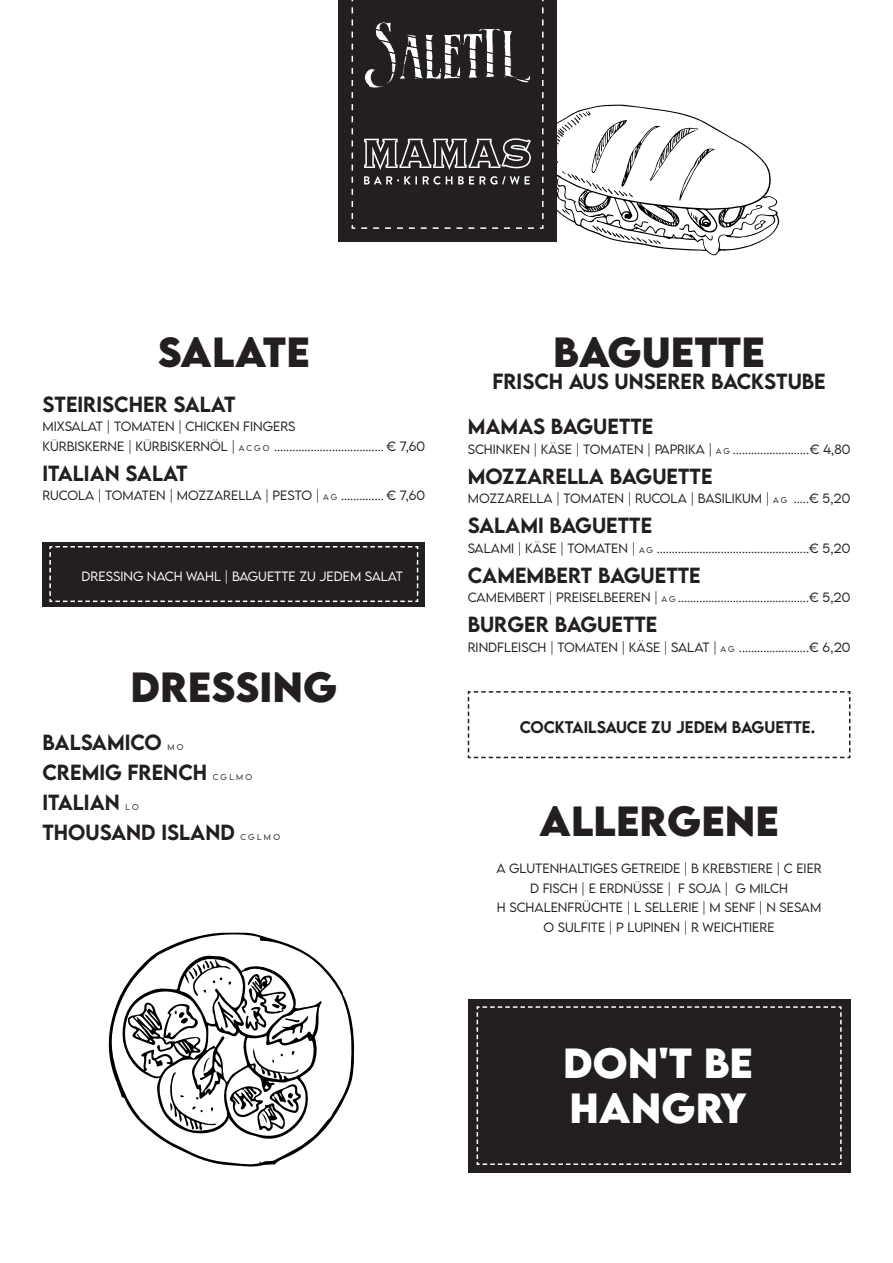
<style>
.page{position:relative;width:893px;height:1263px;background:#fff}
.page>*{position:absolute;margin:0;border:0;box-sizing:border-box;transform-origin:0 0}
.t1{font:700 37.5px "LEMONMILK";color:#231f20}
.t2{font:700 37.5px/45px "LEMONMILK";color:#fff}
.t3{font:500 19.5px "LEMONMILK";color:#231f20}
.t4{font:500 15px "LEMONMILK";color:#231f20}
.t5{font:300 12px/19.5px "LEMONMILK";color:#231f20}
.t6{font:300 12px "LEMONMILK";color:#fff}
.t7{font:300 7.5px "LEMONMILK";color:#231f20}
.s1{font-size:7.5px}
</style>
<div class="page">
<div style="left:338px;top:0;width:219px;height:241px;background:#231f20"></div>
<svg style="left:351px;top:0;width:429px;height:256px"></svg>
<svg style="left:467px;top:691px;width:384px;height:68px"></svg>
<div style="left:43px;top:542px;width:382px;height:65px;background:#231f20"></div>
<svg style="left:49px;top:546px;width:370px;height:57px"></svg>
<div style="left:468px;top:999px;width:382px;height:174px;background:#231f20"></div>
<svg style="left:476px;top:1006px;width:366px;height:159px"></svg>
<svg style="left:108px;top:932px;width:246px;height:235px"></svg>
<svg style="left:120px;top:955px;width:202px;height:185px"></svg>
<h1 class="t1" style="left:158px;top:327px;width:154px">SALATE</h1>
<h2 class="t3" style="left:43px;top:391px;width:195px">STEIRISCHER SALAT</h2>
<p class="t5" style="left:43px;top:417px;width:255px">M IXSALAT | TOMATEN | CHICKEN FINGERS<br>KÜRBISKERNE | KÜRBISKERNÖL | <span class="s1">ACGO</span></p>
<p class="t5" style="left:274px;top:436px;width:152px">.................................... € 7,60</p>
<h2 class="t3" style="left:43px;top:460px;width:147px">ITALIAN SALAT</h2>
<p class="t5" style="left:43px;top:486px;width:384px">RUCOLA | TOMATEN | MOZZARELLA | PESTO | <span class="s1">AG</span> .............. € 7,60</p>
<p class="t6" style="left:82px;top:568px;width:322px">DRESSING NACH WAHL | BAGUETTE ZU JEDEM SALAT</p>
<h1 class="t1" style="left:131px;top:662px;width:208px">DRESSING</h1>
<h2 class="t3" style="left:43px;top:730px;width:121px">BALSAMICO</h2>
<p class="t7" style="left:167px;top:742px;width:9px">MO</p>
<h2 class="t3" style="left:43px;top:760px;width:166px">CREMIG FRENCH</h2>
<p class="t7" style="left:213px;top:772px;width:9px">CGLMO</p>
<h2 class="t3" style="left:43px;top:790px;width:79px">ITALIAN</h2>
<p class="t7" style="left:126px;top:802px;width:15px">L O</p>
<h2 class="t3" style="left:43px;top:820px;width:194px">THOUSAND ISLAND</h2>
<p class="t7" style="left:241px;top:832px;width:9px">CGLMO</p>
<h1 class="t1" style="left:553px;top:326px;width:213px">BAGUETTE</h1>
<h2 class="t3" style="left:492px;top:369px;width:335px">FRISCH AUS UNSERER BACKSTUBE</h2>
<h2 class="t3" style="left:468px;top:414px;width:187px">MAMAS BAGUETTE</h2>
<p class="t5" style="left:468px;top:439px;width:384px">SCHINKEN | KÄSE | TOMATEN | PAPRIKA | <span class="s1">AG</span> .........................€ 4,80</p>
<h2 class="t3" style="left:468px;top:463px;width:246px">MOZZARELLA BAGUETTE</h2>
<p class="t5" style="left:468px;top:489px;width:384px">MOZZARELLA | TOMATEN | RUCOLA | BASILIKUM | <span class="s1">A G</span> .....€ 5,20</p>
<h2 class="t3" style="left:468px;top:513px;width:186px">SALAMI BAGUETTE</h2>
<p class="t5" style="left:468px;top:538px;width:384px">SALAMI | KÄSE | TOMATEN | <span class="s1">AG</span> ..................................................€ 5,20</p>
<h2 class="t3" style="left:468px;top:562px;width:235px">CAMEMBERT BAGUETTE</h2>
<p class="t5" style="left:468px;top:588px;width:384px">CAMEMBERT | PREISELBEEREN | <span class="s1">AG</span> ...........................................€ 5,20</p>
<h2 class="t3" style="left:468px;top:612px;width:191px">BURGER BAGUETTE</h2>
<p class="t5" style="left:468px;top:637px;width:384px">RINDFLEISCH | TOMATEN | KÄSE | SALAT | <span class="s1">AG</span> .......................€ 6,20</p>
<p class="t4" style="left:520px;top:717px;width:297px">COCKTAILSAUCE ZU JEDEM BAGUETTE.</p>
<h1 class="t1" style="left:539px;top:795px;width:241px">ALLERGENE</h1>
<p class="t5" style="left:496px;top:858px;width:326px;text-align:center">A GLUTENHALTIGES GETREIDE | B KREBSTIERE | C EIER D FISCH | E ERDNÜSSE | F SOJA | G M ILCH<br>H SCHALENFRÜCHTE | L SELLERIE | M SENF | N SESAM O SULFITE | P LUPINEN | R WEICHTIERE</p>
<h1 class="t2" style="left:563px;top:1041px;width:191px">DON'T BE<br>HANGRY</h1>
</div>
